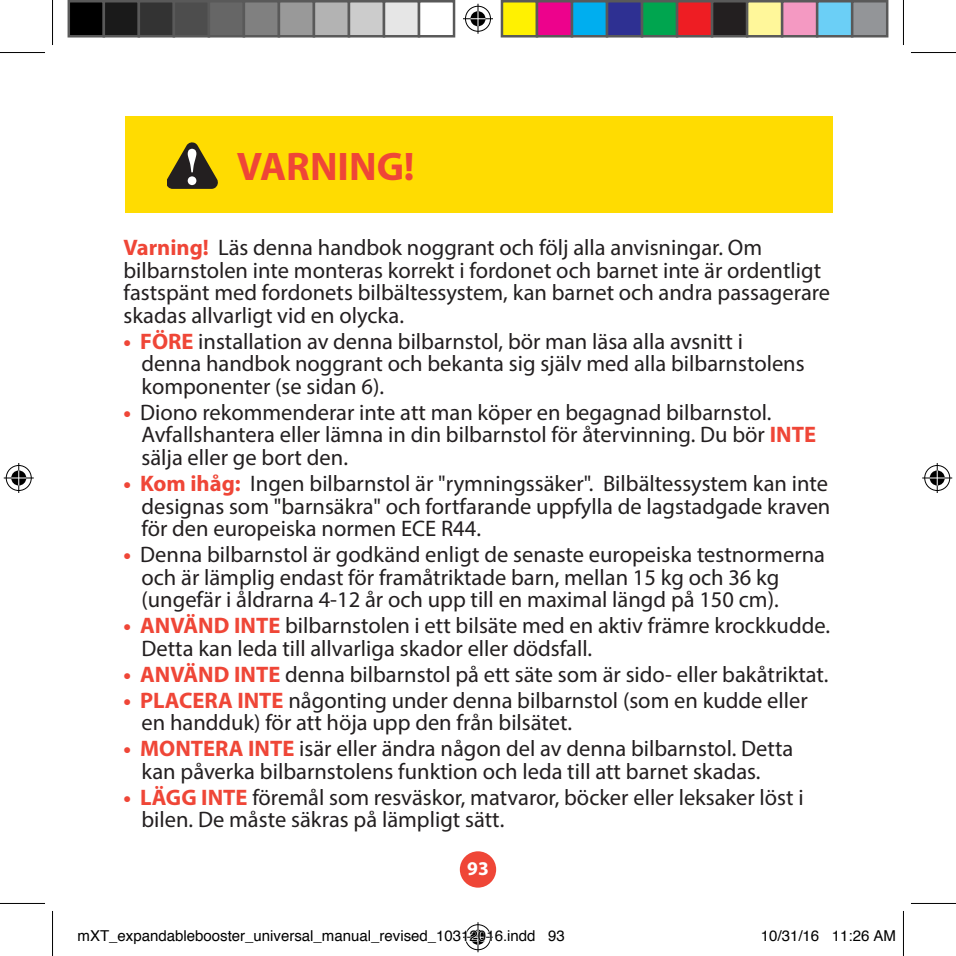
<style>
.page{position:relative;width:956px;height:956px;background:#fff}
.page>*{position:absolute;margin:0;border:0;box-sizing:border-box;transform-origin:0 0}
.t1{font:700 40px "Myriad Pro";color:#ef4637}
.t2{font:22.5px/22.5px "Myriad Pro";color:#231f20}
.t3{font:700 19.5px "Myriad Pro";color:#fff}
.t4{font:15px "Helvetica";color:#000}
.s1{font-weight:700;color:#ef4637}
</style>
<div class="page">
<div style="left:460px;top:851px;width:36px;height:36px;background:#ef4637;border-radius:50%"></div>
<div style="left:125px;top:116px;width:707px;height:97px;background:#ffdc01"></div>
<svg style="left:167px;top:142px;width:51px;height:47px"></svg>
<hr style="left:0;top:52px;width:45px;height:1px;background:#000">
<hr style="left:910px;top:52px;width:45px;height:1px;background:#000">
<hr style="left:0;top:902px;width:45px;height:1px;background:#000">
<hr style="left:910px;top:902px;width:45px;height:1px;background:#000">
<hr style="left:52px;top:0;width:1px;height:45px;background:#000">
<hr style="left:52px;top:910px;width:1px;height:45px;background:#000">
<hr style="left:902px;top:0;width:1px;height:45px;background:#000">
<hr style="left:902px;top:910px;width:1px;height:45px;background:#000">
<div style="left:464px;top:5px;width:28px;height:28px;border:3px solid #fff;border-radius:50%"></div>
<hr style="left:463px;top:17px;width:30px;height:3px;background:#fff">
<hr style="left:476px;top:4px;width:3px;height:30px;background:#fff">
<div style="left:469px;top:10px;width:18px;height:18px;border:3px solid #fff;border-radius:50%"></div>
<div style="left:465px;top:6px;width:26px;height:26px;border:1px solid #000;border-radius:50%"></div>
<hr style="left:463px;top:18px;width:30px;height:1px;background:#000">
<hr style="left:477px;top:4px;width:1px;height:30px;background:#000">
<svg style="left:470px;top:11px;width:15px;height:15px"></svg>
<div style="left:464px;top:923px;width:28px;height:28px;border:3px solid #fff;border-radius:50%"></div>
<hr style="left:476px;top:922px;width:3px;height:30px;background:#fff">
<div style="left:469px;top:928px;width:18px;height:18px;border:3px solid #fff;border-radius:50%"></div>
<div style="left:465px;top:924px;width:26px;height:25px;border:1px solid #000;border-radius:50%"></div>
<hr style="left:477px;top:922px;width:1px;height:30px;background:#000">
<div style="left:5px;top:464px;width:28px;height:28px;border:3px solid #fff;border-radius:50%"></div>
<hr style="left:4px;top:476px;width:30px;height:3px;background:#fff">
<hr style="left:17px;top:463px;width:3px;height:30px;background:#fff">
<div style="left:10px;top:469px;width:18px;height:18px;border:3px solid #fff;border-radius:50%"></div>
<div style="left:6px;top:465px;width:26px;height:26px;border:1px solid #000;border-radius:50%"></div>
<hr style="left:4px;top:477px;width:30px;height:1px;background:#000">
<hr style="left:18px;top:463px;width:1px;height:30px;background:#000">
<svg style="left:11px;top:470px;width:15px;height:15px"></svg>
<div style="left:923px;top:464px;width:28px;height:28px;border:3px solid #fff;border-radius:50%"></div>
<hr style="left:922px;top:476px;width:30px;height:3px;background:#fff">
<hr style="left:935px;top:463px;width:3px;height:30px;background:#fff">
<div style="left:928px;top:469px;width:18px;height:18px;border:3px solid #fff;border-radius:50%"></div>
<div style="left:924px;top:465px;width:25px;height:26px;border:1px solid #000;border-radius:50%"></div>
<hr style="left:922px;top:477px;width:30px;height:1px;background:#000">
<hr style="left:936px;top:463px;width:1px;height:30px;background:#000">
<svg style="left:929px;top:470px;width:15px;height:15px"></svg>
<div style="left:69px;top:1px;width:35px;height:35px;background:#000"></div>
<div style="left:68px;top:0;width:37px;height:37px;border:2px solid #595959"></div>
<div style="left:104px;top:1px;width:35px;height:35px;background:#1a1a1a"></div>
<div style="left:102px;top:0;width:38px;height:37px;border:2px solid #595959"></div>
<div style="left:139px;top:1px;width:35px;height:35px;background:#333"></div>
<div style="left:138px;top:0;width:37px;height:37px;border:2px solid #595959"></div>
<div style="left:174px;top:1px;width:35px;height:35px;background:#4d4d4d"></div>
<div style="left:172px;top:0;width:38px;height:37px;border:2px solid #595959"></div>
<div style="left:209px;top:1px;width:35px;height:35px;background:#666"></div>
<div style="left:208px;top:0;width:37px;height:37px;border:2px solid #595959"></div>
<div style="left:244px;top:1px;width:35px;height:35px;background:#808080"></div>
<div style="left:242px;top:0;width:38px;height:37px;border:2px solid #595959"></div>
<div style="left:279px;top:1px;width:35px;height:35px;background:#999"></div>
<div style="left:278px;top:0;width:37px;height:37px;border:2px solid #595959"></div>
<div style="left:314px;top:1px;width:35px;height:35px;background:#b3b3b3"></div>
<div style="left:312px;top:0;width:38px;height:37px;border:2px solid #595959"></div>
<div style="left:349px;top:1px;width:35px;height:35px;background:#ccc"></div>
<div style="left:348px;top:0;width:37px;height:37px;border:2px solid #595959"></div>
<div style="left:384px;top:1px;width:35px;height:35px;background:#e6e6e6"></div>
<div style="left:382px;top:0;width:38px;height:37px;border:2px solid #595959"></div>
<div style="left:418px;top:0;width:37px;height:37px;border:2px solid #595959"></div>
<div style="left:502px;top:1px;width:35px;height:35px;background:#fff101"></div>
<div style="left:500px;top:0;width:38px;height:37px;border:2px solid #595959"></div>
<div style="left:537px;top:1px;width:35px;height:35px;background:#ed028c"></div>
<div style="left:535px;top:0;width:38px;height:37px;border:2px solid #595959"></div>
<div style="left:572px;top:1px;width:35px;height:35px;background:#00aeef"></div>
<div style="left:570px;top:0;width:38px;height:37px;border:2px solid #595959"></div>
<div style="left:607px;top:1px;width:35px;height:35px;background:#2e3092"></div>
<div style="left:605px;top:0;width:38px;height:37px;border:2px solid #595959"></div>
<div style="left:642px;top:1px;width:35px;height:35px;background:#00a54f"></div>
<div style="left:640px;top:0;width:38px;height:37px;border:2px solid #595959"></div>
<div style="left:677px;top:1px;width:35px;height:35px;background:#ee1d23"></div>
<div style="left:675px;top:0;width:38px;height:37px;border:2px solid #595959"></div>
<div style="left:712px;top:1px;width:35px;height:35px;background:#231f20"></div>
<div style="left:710px;top:0;width:38px;height:37px;border:2px solid #595959"></div>
<div style="left:747px;top:1px;width:35px;height:35px;background:#fff79a"></div>
<div style="left:745px;top:0;width:38px;height:37px;border:2px solid #595959"></div>
<div style="left:782px;top:1px;width:35px;height:35px;background:#f499c2"></div>
<div style="left:780px;top:0;width:38px;height:37px;border:2px solid #595959"></div>
<div style="left:817px;top:1px;width:35px;height:35px;background:#6bcff6"></div>
<div style="left:815px;top:0;width:38px;height:37px;border:2px solid #595959"></div>
<div style="left:852px;top:1px;width:35px;height:35px;background:#939598"></div>
<div style="left:850px;top:0;width:38px;height:37px;border:2px solid #595959"></div>
<svg style="left:463px;top:929px;width:30px;height:16px"></svg>
<h1 class="t1" style="left:237px;top:140px;width:179px">VARNING!</h1>
<p class="t2" style="left:123px;top:236px;width:708px"><span class="s1">Varning!</span> Läs denna handbok noggrant och följ alla anvisningar. Om bilbarnstolen inte monteras korrekt i fordonet och barnet inte är ordentligt fastspänt med fordonets bilbältessystem, kan barnet och andra passagerare skadas allvarligt vid en olycka.</p>
<p class="t2" style="left:141px;top:330px;width:664px;text-indent:-18px"><span class="s1">• FÖRE</span> installation av denna bilbarnstol, bör man läsa alla avsnitt i denna handbok noggrant och bekanta sig själv med alla bilbarnstolens komponenter (se sidan 6).</p>
<p class="t2" style="left:141px;top:401px;width:676px;text-indent:-18px"><span class="s1">•</span> Diono rekommenderar inte att man köper en begagnad bilbarnstol.<br>Avfallshantera eller lämna in din bilbarnstol för återvinning. Du bör <span class="s1">INTE </span>sälja eller ge bort den.</p>
<p class="t2" style="left:141px;top:472px;width:690px;text-align:justify;text-indent:-18px"><span class="s1">• Kom ihåg:</span> Ingen bilbarnstol är "rymningssäker". Bilbältessystem kan inte designas som "barnsäkra" och fortfarande uppfylla de lagstadgade kraven för den europeiska normen ECE R44.</p>
<p class="t2" style="left:141px;top:543px;width:685px;text-indent:-18px"><span class="s1">•</span> Denna bilbarnstol är godkänd enligt de senaste europeiska testnormerna och är lämplig endast för framåtriktade barn, mellan 15 kg och 36 kg (ungefär i åldrarna 4-12 år och upp till en maximal längd på 150 cm).</p>
<p class="t2" style="left:141px;top:614px;width:690px;text-indent:-18px"><span class="s1">• ANVÄND INTE</span> bilbarnstolen i ett bilsäte med en aktiv främre krockkudde.<br>Detta kan leda till allvarliga skador eller dödsfall.</p>
<p class="t2" style="left:123px;top:662px;width:706px"><span class="s1">• ANVÄND INTE</span> denna bilbarnstol på ett säte som är sido- eller bakåtriktat.</p>
<p class="t2" style="left:141px;top:688px;width:667px;text-indent:-18px"><span class="s1">• PLACERA INTE</span> någonting under denna bilbarnstol (som en kudde eller en handduk) för att höja upp den från bilsätet.</p>
<p class="t2" style="left:141px;top:737px;width:653px;text-indent:-18px"><span class="s1">• MONTERA INTE</span> isär eller ändra någon del av denna bilbarnstol. Detta kan påverka bilbarnstolens funktion och leda till att barnet skadas.</p>
<p class="t2" style="left:141px;top:785px;width:663px;text-indent:-18px"><span class="s1">• LÄGG INTE</span> föremål som resväskor, matvaror, böcker eller leksaker löst i bilen. De måste säkras på lämpligt sätt.</p>
<p class="t3" style="left:467px;top:855px;width:23px">93</p>
<p class="t4" style="left:78px;top:924px;width:488px">mXT_expandablebooster_universal_manual_revised_10312016.indd 93</p>
<p class="t4" style="left:760px;top:924px;width:137px">10/31/16 11:26 AM</p>
</div>
